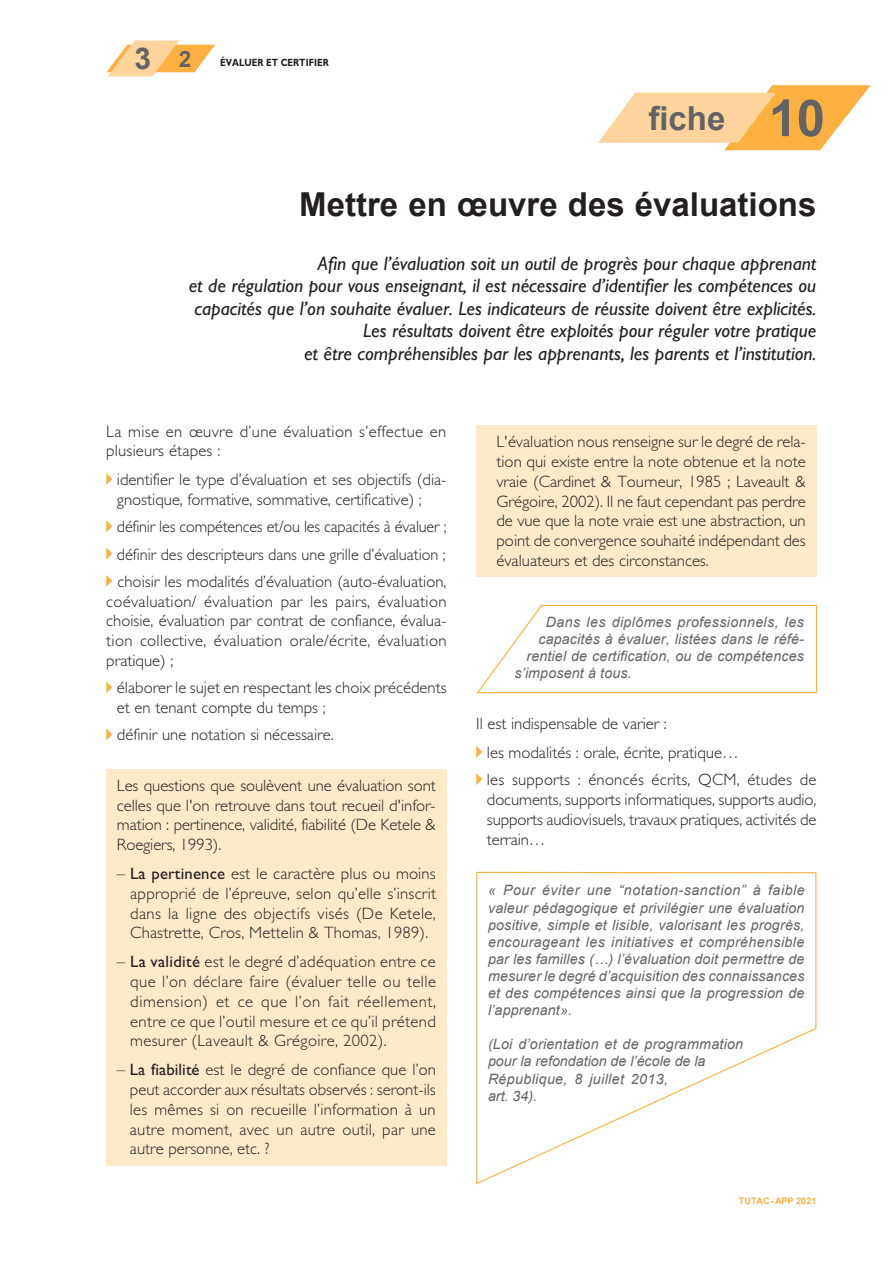
<style>
.page{position:relative;width:893px;height:1263px;background:#fff}
.page>*{position:absolute;margin:0;border:0;box-sizing:border-box;transform-origin:0 0}
.numero_fiche{font:700 51px "Arial";color:#636366}
.Titre_fiche{font:700 33px "Arial";color:#231f20}
.fiche{font:700 33px "Arial";color:#636366}
.numero_partie_sectio{font:700 30px "Arial";color:#636366}
.numero_section{font:700 22.5px "Arial";color:#636366}
.Chapeau{font:italic 19.5px/22.5px "Gill Sans Std";color:#231f20;text-align:justify}
.Texte{font:300 16.5px/19.8px "Gill Sans Std";color:#231f20;text-align:justify}
.Texte-2{font:300 16.5px/19.8px "Gill Sans Std";letter-spacing:.02em;color:#231f20}
.Spiral_justifier{font:italic 14.25px/17.1px "Arial";letter-spacing:.015em;color:#636366;text-align:justify}
.TitreSectionPetit{font:700 10.5px "Gill Sans Std";color:#231f20;scale:.85 1}
.t1{font:700 9px "Arial";color:#fbb03f}
.s1{font-weight:400}
</style>
<div class="page">
<svg style="left:598px;top:85px;width:273px;height:65px"></svg>
<svg style="left:106px;top:41px;width:109px;height:35px"></svg>
<svg style="left:106px;top:473px;width:6px;height:12px"></svg>
<svg style="left:106px;top:520px;width:6px;height:12px"></svg>
<svg style="left:106px;top:548px;width:6px;height:11px"></svg>
<svg style="left:106px;top:575px;width:6px;height:12px"></svg>
<svg style="left:106px;top:681px;width:6px;height:12px"></svg>
<svg style="left:106px;top:728px;width:6px;height:12px"></svg>
<div style="left:106px;top:769px;width:340px;height:396px;background:#fee9c9"></div>
<div style="left:476px;top:425px;width:340px;height:152px;background:#fee9c9"></div>
<svg style="left:476px;top:746px;width:6px;height:12px"></svg>
<svg style="left:476px;top:773px;width:6px;height:12px"></svg>
<svg style="left:477px;top:604px;width:340px;height:90px"></svg>
<svg style="left:476px;top:871px;width:341px;height:314px"></svg>
<p class="numero_partie_sectio" style="left:135px;top:38px;width:18px">3</p>
<p class="numero_section" style="left:179px;top:43px;width:14px">2</p>
<p class="TitreSectionPetit" style="left:220px;top:57px;width:129px">ÉVALUER ET CERTIFIER</p>
<p class="fiche" style="left:648px;top:95px;width:79px">fiche</p>
<p class="numero_fiche" style="left:769px;top:82px;width:58px">10</p>
<h1 class="Titre_fiche" style="left:299px;top:181px;width:519px">Mettre en œuvre des évaluations</h1>
<p class="Chapeau" style="left:189px;top:252px;width:629px;text-indent:129px">Afin que l’évaluation soit un outil de progrès pour chaque apprenant et de régulation pour vous enseignant, il est nécessaire d’identifier les compétences ou capacités que l’on souhaite évaluer. Les indicateurs de réussite doivent être explicités.</p>
<p class="Chapeau" style="left:304px;top:320px;width:514px;text-align:right">Les résultats doivent être exploités pour réguler votre pratique<br>et être compréhensibles par les apprenants, les parents et l’institution.</p>
<p class="Texte-2" style="left:106px;top:421px;width:342px">La mise en œuvre d’une évaluation s’effectue en plusieurs étapes :</p>
<p class="Texte" style="left:117px;top:470px;width:331px">identifier le type d’évaluation et ses objectifs (dia&shy;gnostique, formative, sommative, certificative) ;</p>
<p class="Texte" style="left:117px;top:517px;width:331px">définir les compétences et/ou les capacités à évaluer ;</p>
<p class="Texte" style="left:117px;top:544px;width:330px">définir des descripteurs dans une grille d’évaluation ;</p>
<p class="Texte" style="left:106px;top:572px;width:342px;text-indent:11px">choisir les modalités d’évaluation (auto-évaluation, coévaluation/ évaluation par les pairs, évaluation choisie, évaluation par contrat de confiance, évalua&shy;tion collective, évaluation orale/écrite, évaluation pratique) ;</p>
<p class="Texte" style="left:117px;top:678px;width:331px">élaborer le sujet en respectant les choix précédents et en tenant compte du temps ;</p>
<p class="Texte" style="left:117px;top:725px;width:218px">définir une notation si nécessaire.</p>
<p class="Texte" style="left:117px;top:775px;width:320px">Les questions que soulèvent une évaluation sont celles que l'on retrouve dans tout recueil d'infor&shy;mation : pertinence, validité, fiabilité (De Ketele &amp; Roegiers, 1993).</p>
<p class="Texte" style="left:130px;top:864px;width:307px;text-indent:-13px">– <span class="s1">La pertinence</span> est le caractère plus ou moins approprié de l’épreuve, selon qu’elle s’inscrit dans la ligne des objectifs visés (De Ketele, Chastrette, Cros, Mettelin &amp; Thomas, 1989).</p>
<p class="Texte" style="left:130px;top:952px;width:307px;text-indent:-13px">– <span class="s1">La validité</span> est le degré d’adéquation entre ce que l’on déclare faire (évaluer telle ou telle dimension) et ce que l’on fait réellement, entre ce que l’outil mesure et ce qu’il prétend mesurer (Laveault &amp; Grégoire, 2002).</p>
<p class="Texte" style="left:130px;top:1060px;width:308px;text-indent:-13px">– <span class="s1">La fiabilité</span> est le degré de confiance que l’on peut accorder aux résultats observés : seront-ils les mêmes si on recueille l’information à un autre moment, avec un autre outil, par une autre personne, etc. ?</p>
<p class="Texte" style="left:496px;top:432px;width:311px">L'évaluation nous renseigne sur le degré de rela&shy;tion qui existe entre la note obtenue et la note vraie (Cardinet &amp; Tourneur, 1985 ; Laveault &amp; Grégoire, 2002). Il ne faut cependant pas perdre de vue que la note vraie est une abstraction, un point de convergence souhaité indépendant des évaluateurs et des circonstances.</p>
<p class="Spiral_justifier" style="left:546px;top:614px;width:259px">Dans les diplômes professionnels, les</p>
<p class="Spiral_justifier" style="left:538px;top:631px;width:267px">capacités à évaluer, listées dans le réfé-</p>
<p class="Spiral_justifier" style="left:526px;top:648px;width:279px">rentiel de certification, ou de compétences</p>
<p class="Spiral_justifier" style="left:514px;top:665px;width:119px">s’imposent à tous.</p>
<p class="Texte" style="left:476px;top:714px;width:192px">Il est indispensable de varier :</p>
<p class="Texte" style="left:487px;top:742px;width:253px">les modalités : orale, écrite, pratique…</p>
<p class="Texte" style="left:487px;top:770px;width:331px">les supports : énoncés écrits, QCM, études de documents, supports informatiques, supports audio, supports audiovisuels, travaux pratiques, activités de terrain…</p>
<p class="Spiral_justifier" style="left:488px;top:882px;width:318px">« Pour éviter une “notation-sanction” à faible valeur pédagogique et privilégier une évaluation positive, simple et lisible, valorisant les progrès, encourageant les initiatives et compréhensible par les familles (…) l’évaluation doit permettre de mesurer le degré d’acquisition des connaissances et des compétences ainsi que la progression de l’apprenant».</p>
<p class="Spiral_justifier" style="left:488px;top:1036px;width:257px;text-align:left">(Loi d’orientation et de programmation pour la refondation de l’école de la<br>République, 8 juillet 2013,<br>art. 34).</p>
<p class="t1" style="left:739px;top:1194px;width:79px">TUTAC-APP 2021</p>
</div>
